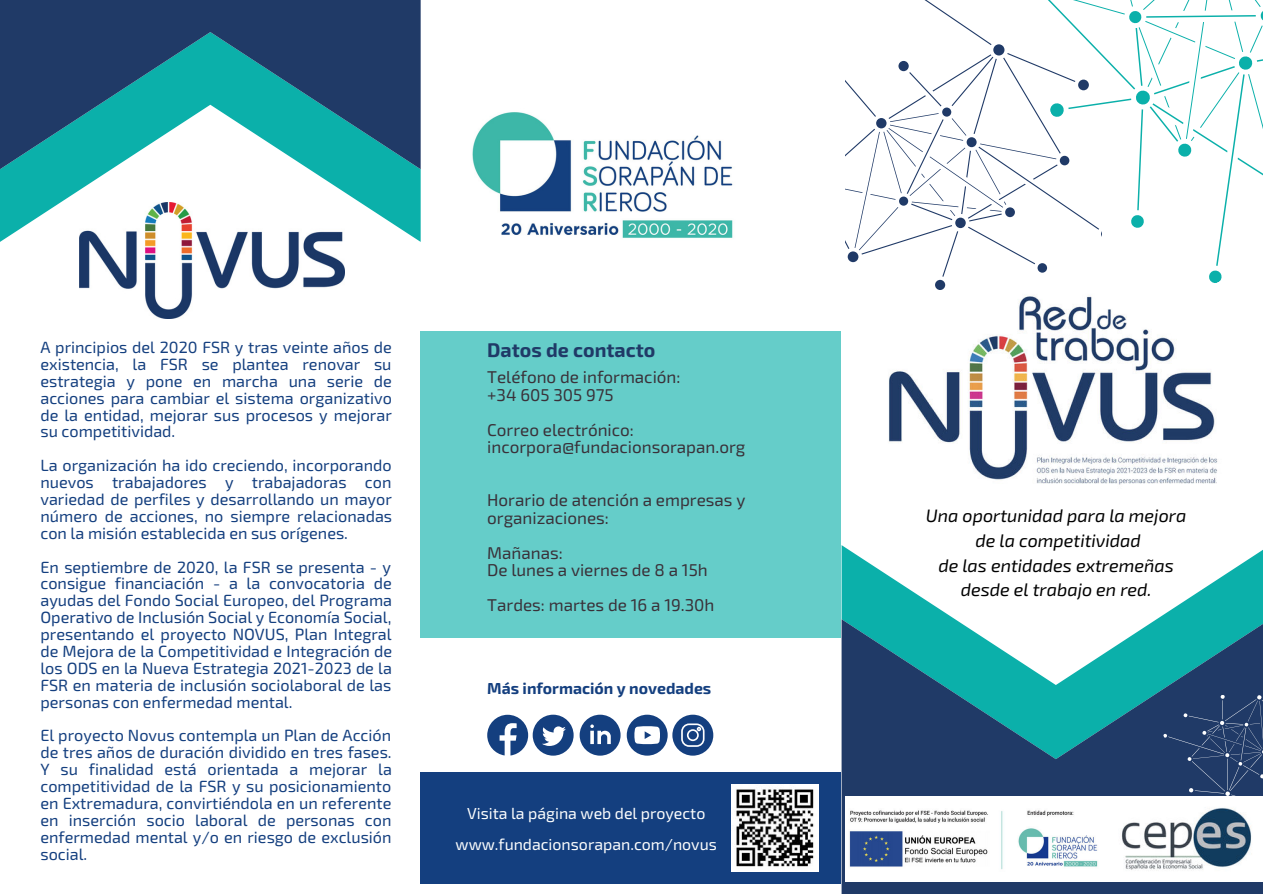
<style>
.page{position:relative;width:1263px;height:894px;background:#fff}
.page>*{position:absolute;margin:0;border:0;box-sizing:border-box;transform-origin:0 0}
.t1{font:700 19.65px "Exo 2";color:#203a67}
.t2{font:italic 18px/24.8px "Exo 2";color:#000;text-align:center}
.t3{font:17.1px/17.5px "Exo 2";color:#3a3139}
.t4{font:16.2px/16.8px "Exo 2";color:#143f7f;text-align:justify}
.t5{font:15.9px/31.5px "Exo 2";color:#fdfefe;text-align:center}
.t6{font:700 15.9px "Exo 2";color:#143f7f}
</style>
<div class="page">
<svg style="left:0;top:169px;width:421px;height:73px"></svg>
<svg style="left:0;top:0;width:421px;height:169px;background:#2d7089"></svg>
<img style="left:80px;top:202px;width:264px;height:116px">
<svg style="left:842px;top:545px;width:421px;height:74px"></svg>
<svg style="left:842px;top:619px;width:421px;height:274px;background:#30768d"></svg>
<div style="left:935px;top:280px;width:10px;height:10px;background:#203a67;border-radius:50%"></div>
<svg style="left:846px;top:0;width:417px;height:284px"></svg>
<svg style="left:1163px;top:694px;width:100px;height:102px;background:#2a426d"></svg>
<img style="left:846px;top:796px;width:417px;height:85px">
<div style="left:421px;top:772px;width:420px;height:111px;background:#143f7f"></div>
<img style="left:732px;top:784px;width:86px;height:87px">
<svg style="left:487px;top:714px;width:87px;height:41px"></svg>
<svg style="left:580px;top:714px;width:41px;height:41px"></svg>
<svg style="left:627px;top:714px;width:86px;height:41px"></svg>
<img style="left:888px;top:295px;width:330px;height:190px">
<img style="left:472px;top:112px;width:261px;height:126px">
<div style="left:421px;top:331px;width:420px;height:306px;background:#65cdc9"></div>
<p class="t4" style="left:40px;top:339px;width:353px">A principios del 2020 FSR y tras veinte años de</p>
<p class="t1" style="left:487px;top:338px;width:170px">Datos de contacto</p>
<p class="t4" style="left:40px;top:356px;width:353px">existencia, la FSR se plantea renovar su estrategia y pone en marcha una serie de acciones para cambiar el sistema organizativo de la entidad, mejorar sus procesos y mejorar su competitividad.</p>
<p class="t4" style="left:40px;top:457px;width:353px">La organización ha ido creciendo, incorporando nuevos trabajadores y trabajadoras con variedad de perfiles y desarrollando un mayor número de acciones, no siempre relacionadas con la misión establecida en sus orígenes.</p>
<p class="t4" style="left:40px;top:558px;width:353px">En septiembre de 2020, la FSR se presenta - y consigue financiación - a la convocatoria de ayudas del Fondo Social Europeo, del Programa Operativo de Inclusión Social y Economía Social, presentando el proyecto NOVUS, Plan Integral de Mejora de la Competitividad e Integración de los ODS en la Nueva Estrategia 2021-2023 de la FSR en materia de inclusión sociolaboral de las personas con enfermedad mental.</p>
<p class="t4" style="left:40px;top:727px;width:353px">El proyecto Novus contempla un Plan de Acción de tres años de duración dividido en tres fases.<br>Y su finalidad está orientada a mejorar la competitividad de la FSR y su posicionamiento en Extremadura, convirtiéndola en un referente en inserción socio laboral de personas con enfermedad mental y/o en riesgo de exclusión social.</p>
<p class="t3" style="left:487px;top:369px;width:195px">Teléfono de información: +34 605 305 975</p>
<p class="t3" style="left:487px;top:421px;width:260px">Correo electrónico: incorpora@fundacionsorapan.org</p>
<p class="t3" style="left:487px;top:491px;width:260px">Horario de atención a empresas y organizaciones:</p>
<p class="t3" style="left:487px;top:544px;width:222px">Mañanas:<br>De lunes a viernes de 8 a 15h</p>
<p class="t3" style="left:487px;top:596px;width:229px">Tardes: martes de 16 a 19.30h</p>
<p class="t6" style="left:487px;top:679px;width:226px">Más información y novedades</p>
<p class="t5" style="left:456px;top:797px;width:263px">Visita la página web del proyecto www.fundacionsorapan.com/novus</p>
<p class="t2" style="left:926px;top:503px;width:262px">Una oportunidad para la mejora de la competitividad<br>de las entidades extremeñas desde el trabajo en red.</p>
</div>
